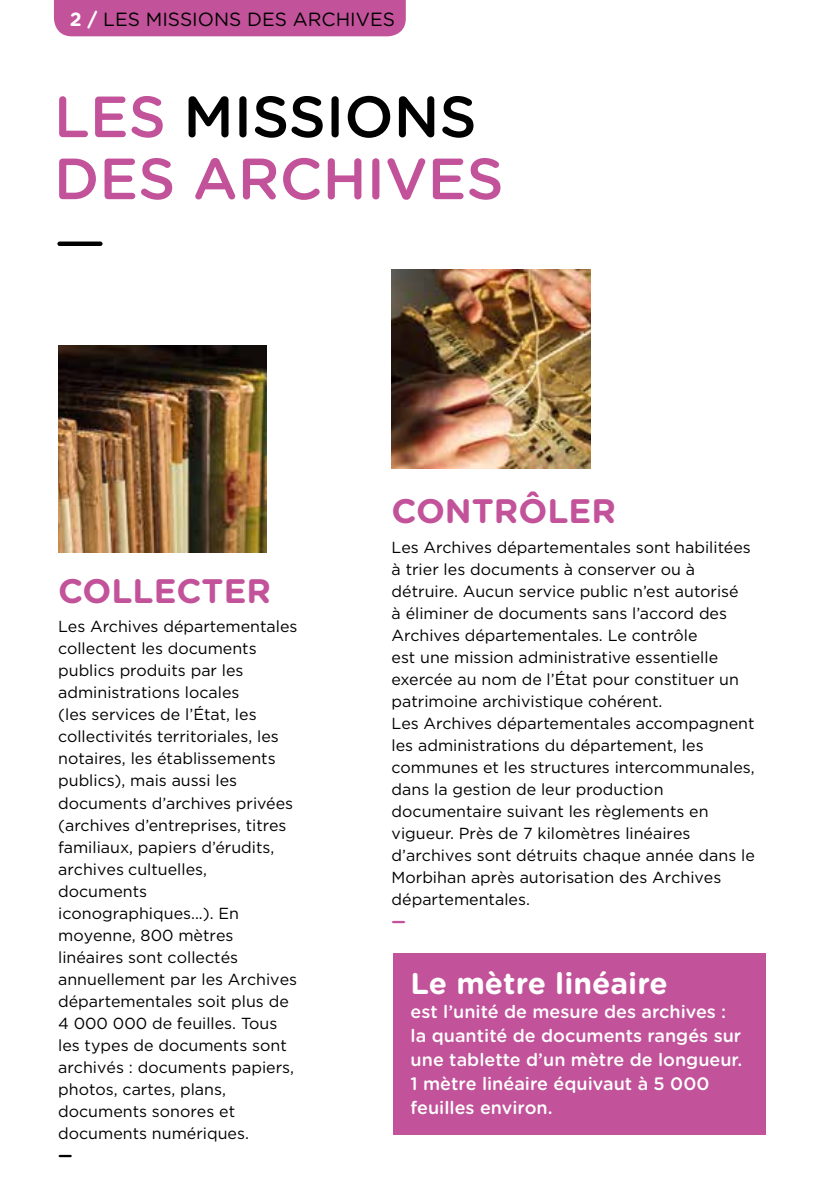
<style>
.page{position:relative;width:840px;height:1191px;background:#fff}
.page>*{position:absolute;margin:0;border:0;box-sizing:border-box;transform-origin:0 0}
.t1{font:500 58px/62px "Gotham Rounded";color:#c25299}
.t2{font:58px "Gotham Rounded";color:#000}
.t3{font:700 34px "Gotham Rounded";color:#c25299}
.t4{font:700 30px "Gotham Rounded";color:#fff}
.t5{font:19px "Gotham Rounded";color:#000}
.t6{font:500 18px/24px "Gotham Rounded";color:#fff}
.t7{font:16px/22px "Gotham";color:#000}
.t8{font:700 16px "Gotham Rounded";color:#000}
.t9{font:700 16px "Gotham Rounded";color:#c25299}
.s1{font-weight:700;color:#fff}
.s2{color:#000}
</style>
<div class="page">
<div style="left:54px;top:0;width:351px;height:36px;background:#c25299"></div>
<div style="left:393px;top:952px;width:372px;height:182px;background:#c25299"></div>
<img style="left:58px;top:345px;width:208px;height:208px">
<img style="left:391px;top:269px;width:199px;height:199px">
<p class="t5" style="left:70px;top:6px;width:327px"><span class="s1">2 /</span> LES MISSIONS DES ARCHIVES</p>
<h1 class="t1" style="left:54px;top:83px;width:451px">LES <span class="s2">MISSIONS<br></span>DES ARCHIVES</h1>
<h1 class="t2" style="left:54px;top:201px;width:54px">—</h1>
<h2 class="t3" style="left:58px;top:565px;width:214px">COLLECTER</h2>
<p class="t7" style="left:58px;top:615px;width:241px">Les Archives départementales collectent les documents publics produits par les administrations locales<br>(les services de l’État, les collectivités territoriales, les notaires, les établissements publics), mais aussi les documents d’archives privées (archives d’entreprises, titres familiaux, papiers d’érudits, archives cultuelles, documents iconographiques...). En moyenne, 800 mètres linéaires sont collectés annuellement par les Archives départementales soit plus de<br>4 000 000 de feuilles. Tous les types de documents sont archivés : documents papiers, photos, cartes, plans, documents sonores et documents numériques.</p>
<p class="t8" style="left:58px;top:1143px;width:16px">—</p>
<h2 class="t3" style="left:391px;top:486px;width:226px">CONTRÔLER</h2>
<p class="t7" style="left:391px;top:535px;width:364px">Les Archives départementales sont habilitées à trier les documents à conserver ou à détruire. Aucun service public n’est autorisé<br>à éliminer de documents sans l’accord des Archives départementales. Le contrôle<br>est une mission administrative essentielle exercée au nom de l’État pour constituer un patrimoine archivistique cohérent.<br>Les Archives départementales accompagnent les administrations du département, les communes et les structures intercommunales, dans la gestion de leur production documentaire suivant les règlements en vigueur. Près de 7 kilomètres linéaires d’archives sont détruits chaque année dans le Morbihan après autorisation des Archives départementales.</p>
<p class="t9" style="left:391px;top:909px;width:16px">—</p>
<h3 class="t4" style="left:410px;top:961px;width:258px">Le mètre linéaire</h3>
<p class="t6" style="left:410px;top:998px;width:333px">est l’unité de mesure des archives : la quantité de documents rangés sur une tablette d’un mètre de longueur.<br>1 mètre linéaire équivaut à 5 000 feuilles environ.</p>
</div>
